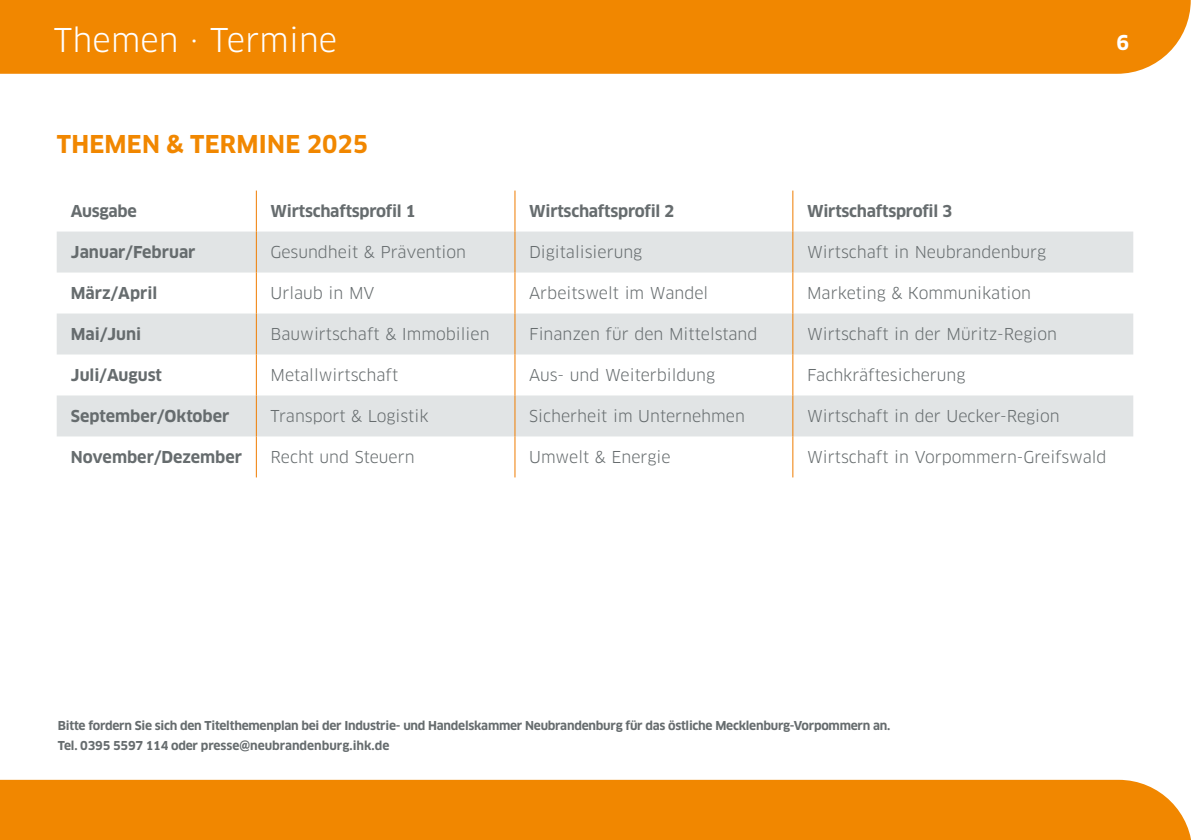
<style>
.page{position:relative;width:1191px;height:840px;background:#fff}
.page>*{position:absolute;margin:0;border:0;box-sizing:border-box;transform-origin:0 0}
.t1{font:32px "Clan OT";letter-spacing:.005em;color:#fff}
.t2{font:700 24px "Clan OT";letter-spacing:.01em;color:#f18700}
.t3{font:700 20px "Clan OT";color:#fff}
.t4{font:16px "Clan OT";color:#666c6e}
.t5{font:700 16px "Clan OT";letter-spacing:-.01em;color:#666c6e}
.t6{font:700 12px/19.2px "Clan OT";letter-spacing:-.02em;color:#666c6e}
</style>
<div class="page">
<div style="left:0;top:0;width:1190px;height:74px;background:#f18700"></div>
<div style="left:0;top:779px;width:1191px;height:60px;background:#f18700"></div>
<svg style="left:57px;top:231px;width:1076px;height:205px;fill:#e1e4e5"></svg>
<hr style="left:256px;top:190px;width:1px;height:41px;background:#ef7c00">
<hr style="left:514px;top:190px;width:1px;height:41px;background:#ef7c00">
<hr style="left:792px;top:190px;width:1px;height:41px;background:#ef7c00">
<hr style="left:256px;top:231px;width:1px;height:41px;background:#ef7c00">
<hr style="left:514px;top:231px;width:1px;height:41px;background:#ef7c00">
<hr style="left:792px;top:231px;width:1px;height:41px;background:#ef7c00">
<hr style="left:256px;top:272px;width:1px;height:41px;background:#ef7c00">
<hr style="left:514px;top:272px;width:1px;height:41px;background:#ef7c00">
<hr style="left:792px;top:272px;width:1px;height:41px;background:#ef7c00">
<hr style="left:256px;top:313px;width:1px;height:41px;background:#ef7c00">
<hr style="left:514px;top:313px;width:1px;height:41px;background:#ef7c00">
<hr style="left:792px;top:313px;width:1px;height:41px;background:#ef7c00">
<hr style="left:256px;top:354px;width:1px;height:41px;background:#ef7c00">
<hr style="left:514px;top:354px;width:1px;height:41px;background:#ef7c00">
<hr style="left:792px;top:354px;width:1px;height:41px;background:#ef7c00">
<hr style="left:256px;top:395px;width:1px;height:41px;background:#ef7c00">
<hr style="left:514px;top:395px;width:1px;height:41px;background:#ef7c00">
<hr style="left:792px;top:395px;width:1px;height:41px;background:#ef7c00">
<hr style="left:256px;top:436px;width:1px;height:41px;background:#ef7c00">
<hr style="left:514px;top:436px;width:1px;height:41px;background:#ef7c00">
<hr style="left:792px;top:436px;width:1px;height:41px;background:#ef7c00">
<p class="t1" style="left:54px;top:21px;width:285px">Themen · Termine</p>
<p class="t3" style="left:1116px;top:31px;width:14px">6</p>
<p class="t2" style="left:57px;top:131px;width:313px">THEMEN &amp; TERMINE 2025</p>
<p class="t5" style="left:71px;top:202px;width:68px">Ausgabe</p>
<p class="t5" style="left:270px;top:202px;width:147px">Wirtschaftsprofil 1</p>
<p class="t5" style="left:529px;top:202px;width:147px">Wirtschaftsprofil 2</p>
<p class="t5" style="left:807px;top:202px;width:147px">Wirtschaftsprofil 3</p>
<p class="t5" style="left:71px;top:243px;width:126px">Januar/Februar</p>
<p class="t4" style="left:270px;top:243px;width:197px">Gesundheit &amp; Prävention</p>
<p class="t4" style="left:529px;top:243px;width:115px">Digitalisierung</p>
<p class="t4" style="left:807px;top:243px;width:241px">Wirtschaft in Neubrandenburg</p>
<p class="t5" style="left:71px;top:284px;width:88px">März/April</p>
<p class="t4" style="left:270px;top:284px;width:105px">Urlaub in MV</p>
<p class="t4" style="left:529px;top:284px;width:181px">Arbeitswelt im Wandel</p>
<p class="t4" style="left:807px;top:284px;width:226px">Marketing &amp; Kommunikation</p>
<p class="t5" style="left:71px;top:325px;width:72px">Mai/Juni</p>
<p class="t4" style="left:270px;top:324px;width:220px">Bauwirtschaft &amp; Immobilien</p>
<p class="t4" style="left:529px;top:324px;width:230px">Finanzen für den Mittelstand</p>
<p class="t4" style="left:807px;top:324px;width:251px">Wirtschaft in der Müritz-Region</p>
<p class="t5" style="left:71px;top:366px;width:92px">Juli/August</p>
<p class="t4" style="left:270px;top:365px;width:129px">Metallwirtschaft</p>
<p class="t4" style="left:529px;top:365px;width:187px">Aus- und Weiterbildung</p>
<p class="t4" style="left:807px;top:365px;width:160px">Fachkräftesicherung</p>
<p class="t5" style="left:71px;top:407px;width:160px">September/Oktober</p>
<p class="t4" style="left:270px;top:406px;width:159px">Transport &amp; Logistik</p>
<p class="t4" style="left:529px;top:406px;width:217px">Sicherheit im Unternehmen</p>
<p class="t4" style="left:807px;top:406px;width:254px">Wirtschaft in der Uecker-Region</p>
<p class="t5" style="left:71px;top:448px;width:173px">November/Dezember</p>
<p class="t4" style="left:270px;top:447px;width:146px">Recht und Steuern</p>
<p class="t4" style="left:529px;top:447px;width:143px">Umwelt &amp; Energie</p>
<p class="t4" style="left:807px;top:447px;width:301px">Wirtschaft in Vorpommern-Greifswald</p>
<p class="t6" style="left:58px;top:716px;width:834px">Bitte fordern Sie sich den Titelthemenplan bei der Industrie- und Handelskammer Neubrandenburg für das östliche Mecklenburg-Vorpommern an.<br>Tel. 0395 5597 114 oder presse@neubrandenburg.ihk.de</p>
</div>
